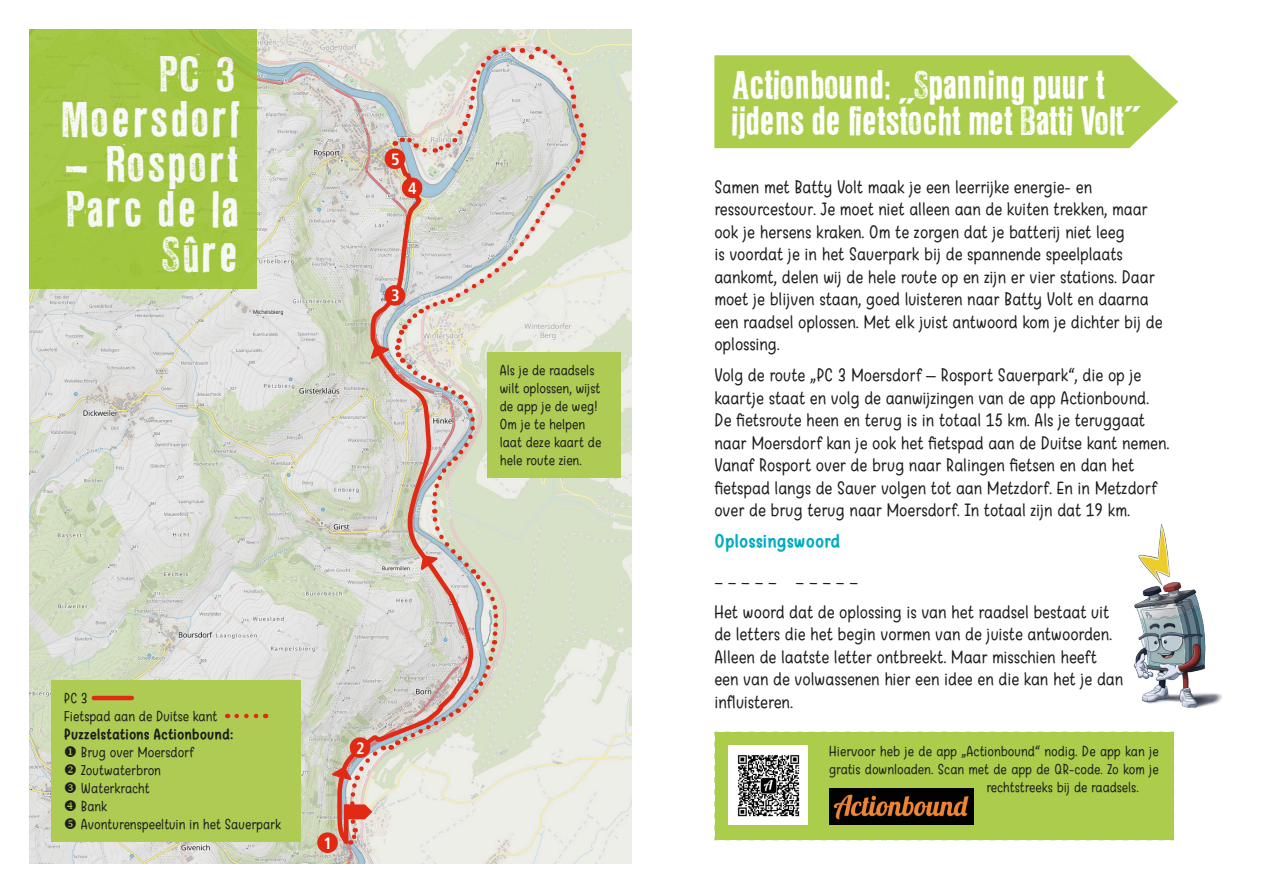
<style>
.page{position:relative;width:1263px;height:893px;background:#fff}
.page>*{position:absolute;margin:0;border:0;box-sizing:border-box;transform-origin:0 0}
.t1{font:45px/45px "LL Rubber Grotesque";color:#fff;text-align:right}
.t2{font:36px/36px "LL Rubber Grotesque";letter-spacing:-.06em;color:#fff}
.t3{font:18.75px/22.5px "Warung Kopi";color:#1d1d1b}
.t4{font:700 18.75px "Warung Kopi";color:#00acc1}
.t5{font:700 condensed 16.5px "Frutiger LT Std";color:#fff}
.t6{font:15px/18px "Warung Kopi";color:#1d1d1b}
.t7{font:700 15px/18px "Warung Kopi";color:#1d1d1b}
.s1{font-weight:400}
</style>
<div class="page">
<img style="left:30px;top:30px;width:601px;height:833px">
<img style="left:1133px;top:524px;width:89px;height:184px">
<div style="left:487px;top:352px;width:134px;height:125px;background:#aecc53"></div>
<div style="left:714px;top:731px;width:461px;height:110px;background:#abcd4b"></div>
<img style="left:829px;top:788px;width:145px;height:36px">
<div style="left:317px;top:832px;width:21px;height:21px;background:#e12914;border-radius:50%"></div>
<div style="left:51px;top:680px;width:249px;height:162px;background:#aecc53"></div>
<hr style="left:94px;top:696px;width:38px;height:4px;background:#e12914">
<svg style="left:237px;top:714px;width:29px;height:4px"></svg>
<div style="left:714px;top:55px;width:464px;height:93px;background:#abcd4b"></div>
<img style="left:729px;top:746px;width:78px;height:78px">
<div style="left:30px;top:30px;width:227px;height:259px;background:#a3c643"></div>
<svg style="left:327px;top:44px;width:261px;height:801px;background:#d7d4c2"></svg>
<div style="left:385px;top:148px;width:20px;height:21px;background:#e12914;border-radius:50%"></div>
<div style="left:402px;top:178px;width:20px;height:20px;background:#e12914;border-radius:50%"></div>
<h1 class="t1" style="left:60px;top:53px;width:181px">PC 3<br>Moersdorf</h1>
<h1 class="t1" style="left:59px;top:143px;width:183px">– Rosport<br>Parc de la<br>Sûre</h1>
<p class="t5" style="left:391px;top:149px;width:10px">5</p>
<p class="t5" style="left:391px;top:286px;width:10px">3</p>
<p class="t5" style="left:408px;top:178px;width:10px">4</p>
<p class="t6" style="left:500px;top:361px;width:103px">Als je de raadsels wilt oplossen, wijst de app je de weg!<br>Om je te helpen laat deze kaart de hele route zien.</p>
<p class="t6" style="left:64px;top:689px;width:26px">PC 3</p>
<p class="t7" style="left:64px;top:708px;width:171px"><span class="s1">Fietspad aan de Duitse kant<br></span>Puzzelstations Actionbound:</p>
<p class="t6" style="left:64px;top:743px;width:132px">◆ Brug over Moersdorf</p>
<p class="t6" style="left:64px;top:761px;width:99px;text-align:center">❖ Zoutwaterbron<br>Waterkracht</p>
<p class="t6" style="left:81px;top:797px;width:28px">Bank</p>
<p class="t6" style="left:81px;top:815px;width:202px">Avonturenspeeltuin in het Sauerpark</p>
<p class="t5" style="left:356px;top:738px;width:10px">2</p>
<p class="t5" style="left:324px;top:833px;width:10px">1</p>
<p class="t2" style="left:731px;top:68px;width:412px">Actionbound: „Spanning puur t ijdens de fietstocht met Batti Volt”</p>
<p class="t3" style="left:714px;top:175px;width:450px">Samen met Batty Volt maak je een leerrijke energie- en ressourcestour. Je moet niet alleen aan de kuiten trekken, maar ook je hersens kraken. Om te zorgen dat je batterij niet leeg<br>is voordat je in het Sauerpark bij de spannende speelplaats aankomt, delen wij de hele route op en zijn er vier stations. Daar moet je blijven staan, goed luisteren naar Batty Volt en daarna een raadsel oplossen. Met elk juist antwoord kom je dichter bij de oplossing.</p>
<p class="t3" style="left:714px;top:364px;width:457px">Volg de route „PC 3 Moersdorf – Rosport Sauerpark“, die op je kaartje staat en volg de aanwijzingen van de app Actionbound.<br>De fietsroute heen en terug is in totaal 15 km. Als je teruggaat naar Moersdorf kan je ook het fietspad aan de Duitse kant nemen.<br>Vanaf Rosport over de brug naar Ralingen fietsen en dan het fietspad langs de Sauer volgen tot aan Metzdorf. En in Metzdorf over de brug terug naar Moersdorf. In totaal zijn dat 19 km.</p>
<p class="t4" style="left:714px;top:531px;width:127px">Oplossingswoord</p>
<p class="t3" style="left:714px;top:565px;width:145px">_ _ _ _ _ _ _ _ _ _</p>
<p class="t3" style="left:714px;top:600px;width:410px">Het woord dat de oplossing is van het raadsel bestaat uit de letters die het begin vormen van de juiste antwoorden.<br>Alleen de laatste letter ontbreekt. Maar misschien heeft een van de volwassenen hier een idee en die kan het je dan influisteren.</p>
<p class="t6" style="left:829px;top:742px;width:331px">Hiervoor heb je de app „Actionbound“ nodig. De app kan je</p>
<p class="t6" style="left:829px;top:760px;width:331px">gratis downloaden. Scan met de app de QR-code. Zo kom je</p>
<p class="t6" style="left:986px;top:778px;width:154px">rechtstreeks bij de raadsels.</p>
</div>
